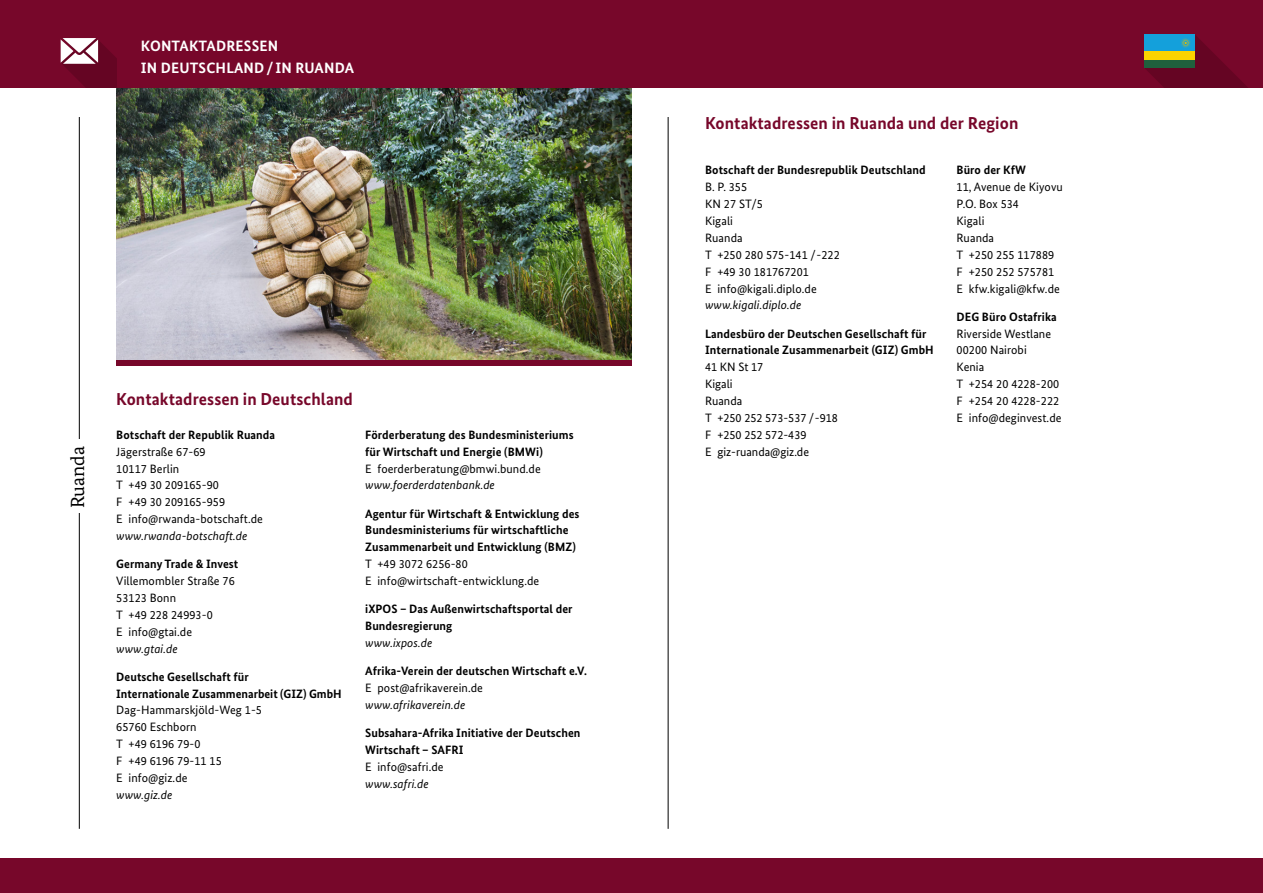
<style>
.page{position:relative;width:1263px;height:893px;background:#fff}
.page>*{position:absolute;margin:0;border:0;box-sizing:border-box;transform-origin:0 0}
.t1{font:19.05px "Bundes Serif";color:#000}
.t2{font:700 17.25px "Bundes Sans";letter-spacing:.005em;color:#77072a}
.t3{font:700 15px "Bundes Sans";letter-spacing:.01em;color:#fff}
.t4{font:12.15px/16.8px "Bundes Sans";letter-spacing:.005em;color:#000}
.t5{font:700 12.15px/17px "Bundes Sans";letter-spacing:.005em;color:#000}
.t6{font:italic 12.15px "Bundes Sans";letter-spacing:.005em;color:#000}
</style>
<div class="page">
<div style="left:631px;top:0;width:632px;height:88px;background:#77072a"></div>
<svg style="left:1144px;top:34px;width:104px;height:54px"></svg>
<hr style="left:79px;top:117px;width:1px;height:712px;background:#000">
<div style="left:71px;top:440px;width:13px;height:73px;background:#fff"></div>
<hr style="left:668px;top:117px;width:1px;height:712px;background:#000">
<img style="left:116px;top:88px;width:515px;height:272px">
<div style="left:0;top:0;width:631px;height:88px;background:#77072a"></div>
<div style="left:116px;top:360px;width:515px;height:6px;background:#77072a"></div>
<div style="left:0;top:858px;width:631px;height:35px;background:#77072a"></div>
<div style="left:631px;top:858px;width:632px;height:35px;background:#77072a"></div>
<svg style="left:61px;top:38px;width:55px;height:50px"></svg>
<p class="t3" style="left:141px;top:36px;width:30px">Konta</p>
<p class="t3" style="left:189px;top:36px;width:20px">ktadre</p>
<p class="t3" style="left:244px;top:36px;width:25px">ssen</p>
<p class="t3" style="left:141px;top:59px;width:75px">in Deutschland</p>
<p class="t3" style="left:267px;top:59px;width:59px">/ in Ruanda</p>
<h1 class="t1" style="left:66px;top:508px;width:64px;rotate:-90deg">Ruanda</h1>
<h2 class="t2" style="left:116px;top:389px;width:238px">Kontaktadressen in Deutschland</h2>
<p class="t5" style="left:116px;top:426px;width:160px">Botschaft der Republik Ruanda</p>
<p class="t4" style="left:116px;top:443px;width:148px">Jägerstraße 67-69<br>10117 Berlin<br>T +49 30 209165-90<br>F +49 30 209165-959<br>E info@rwanda-botschaft.de</p>
<p class="t6" style="left:116px;top:528px;width:133px">www.rwanda-botschaft.de</p>
<p class="t5" style="left:116px;top:555px;width:124px">Germany Trade &amp; Invest</p>
<p class="t4" style="left:116px;top:572px;width:120px">Villemombler Straße 76<br>53123 Bonn<br>T +49 228 24993-0<br>E info@gtai.de</p>
<p class="t6" style="left:116px;top:641px;width:63px">www.gtai.de</p>
<p class="t5" style="left:116px;top:668px;width:227px">Deutsche Gesellschaft für<br>Internationale Zusammenarbeit (GIZ) GmbH</p>
<p class="t4" style="left:116px;top:702px;width:147px">Dag-Hammarskjöld-Weg 1-5<br>65760 Eschborn<br>T +49 6196 79-0<br>F +49 6196 79-11 15<br>E info@giz.de</p>
<p class="t6" style="left:116px;top:787px;width:58px">www.giz.de</p>
<p class="t5" style="left:365px;top:426px;width:210px">Förderberatung des Bundesministeriums für Wirtschaft und Energie (BMWi)</p>
<p class="t4" style="left:365px;top:460px;width:177px">E foerderberatung@bmwi.bund.de</p>
<p class="t6" style="left:365px;top:478px;width:131px">www.foerderdatenbank.de</p>
<p class="t5" style="left:365px;top:505px;width:216px">Agentur für Wirtschaft &amp; Entwicklung des<br>Bundesministeriums für wirtschaftliche<br>Zusammenarbeit und Entwicklung (BMZ)</p>
<p class="t4" style="left:365px;top:555px;width:176px">T +49 3072 6256-80<br>E info@wirtschaft-entwicklung.de</p>
<p class="t5" style="left:365px;top:600px;width:209px">iXPOS – Das Außenwirtschaftsportal der<br>Bundesregierung</p>
<p class="t6" style="left:365px;top:635px;width:69px">www.ixpos.de</p>
<p class="t5" style="left:365px;top:662px;width:223px">Afrika-Verein der deutschen Wirtschaft e.V.</p>
<p class="t4" style="left:365px;top:679px;width:119px">E post@afrikaverein.de</p>
<p class="t6" style="left:365px;top:697px;width:102px">www.afrikaverein.de</p>
<p class="t5" style="left:365px;top:724px;width:217px">Subsahara-Afrika Initiative der Deutschen<br>Wirtschaft – SAFRI</p>
<p class="t4" style="left:365px;top:758px;width:80px">E info@safri.de</p>
<p class="t6" style="left:365px;top:776px;width:65px">www.safri.de</p>
<h2 class="t2" style="left:705px;top:113px;width:315px">Kontaktadressen in Ruanda und der Region</h2>
<p class="t5" style="left:705px;top:162px;width:222px">Botschaft der Bundesrepublik Deutschland</p>
<p class="t4" style="left:705px;top:179px;width:136px">B. P. 355<br>KN 27 ST/5<br>Kigali<br>Ruanda<br>T +250 280 575-141 /-222<br>F +49 30 181767201<br>E info@kigali.diplo.de</p>
<p class="t6" style="left:705px;top:298px;width:98px">www.kigali.diplo.de</p>
<p class="t5" style="left:705px;top:325px;width:230px">Landesbüro der Deutschen Gesellschaft für<br>Internationale Zusammenarbeit (GIZ) GmbH</p>
<p class="t4" style="left:705px;top:359px;width:134px">41 KN St 17<br>Kigali<br>Ruanda<br>T +250 252 573-537 /-918<br>F +250 252 572-439<br>E giz-ruanda@giz.de</p>
<p class="t5" style="left:956px;top:162px;width:71px">Büro der KfW</p>
<p class="t4" style="left:956px;top:179px;width:108px">11, Avenue de Kiyovu<br>P.O. Box 534<br>Kigali<br>Ruanda<br>T +250 255 117889<br>F +250 252 575781<br>E kfw.kigali@kfw.de</p>
<p class="t5" style="left:956px;top:308px;width:102px">DEG Büro Ostafrika</p>
<p class="t4" style="left:956px;top:325px;width:107px">Riverside Westlane<br>00200 Nairobi<br>Kenia<br>T +254 20 4228-200<br>F +254 20 4228-222<br>E info@deginvest.de</p>
</div>
